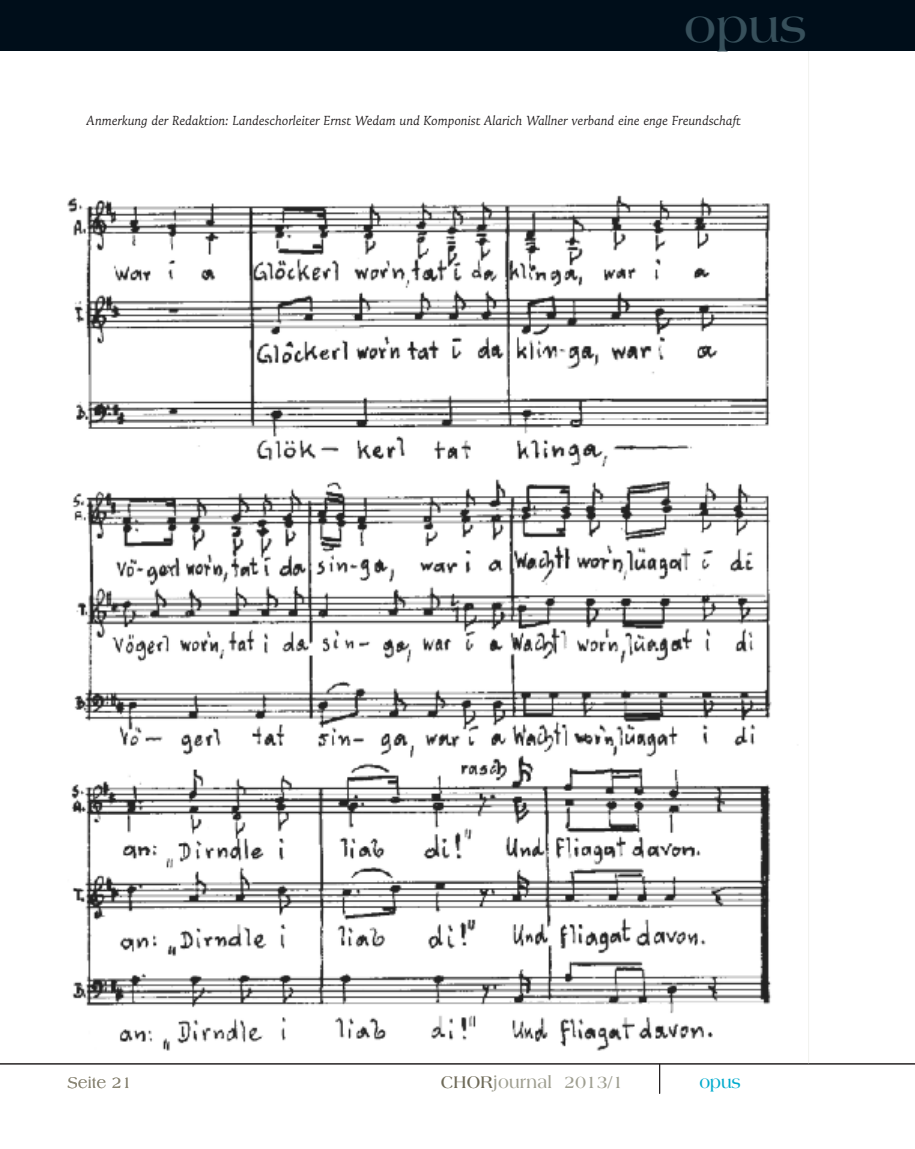
<style>
.page{position:relative;width:915px;height:1149px;background:#fff}
.page>*{position:absolute;margin:0;border:0;box-sizing:border-box;transform-origin:0 0}
.t1{font:700 48px "Americana";color:#37505b}
.t2{font:700 18px "Americana";letter-spacing:.02em;color:#9e9e90;scale:.9 1}
.t3{font:700 18px "Americana";color:#00abcd;scale:.9 1}
.t4{font:16.5px "Americana";letter-spacing:.02em;color:#898574;scale:.9 1}
.t5{font:italic 15.75px "Galena";color:#231f20;scale:.95 1}
.s1{color:#6d6957}
</style>
<div class="page">
<img style="left:67px;top:195px;width:705px;height:856px">
<hr style="left:807px;top:51px;width:1px;height:1012px;background:#f1f2ef">
<hr style="left:659px;top:1063px;width:1px;height:30px;background:#231f20">
<div style="left:0;top:0;width:914px;height:51px;background:#000e1a"></div>
<hr style="left:0;top:1063px;width:914px;height:1px;background:#231f20">
<h1 class="t1" style="left:684px;top:7px;width:124px">opus</h1>
<p class="t5" style="left:87px;top:110px;width:689px">Anmerkung der Redaktion: Landeschorleiter Ernst Wedam und Komponist Alarich Wallner verband eine enge Freundschaft</p>
<p class="t4" style="left:68px;top:1076px;width:72px">Seite 21</p>
<p class="t2" style="left:441px;top:1074px;width:204px"><span class="s1">CHOR</span>journal 2013/1</p>
<p class="t3" style="left:699px;top:1074px;width:48px">opus</p>
</div>
